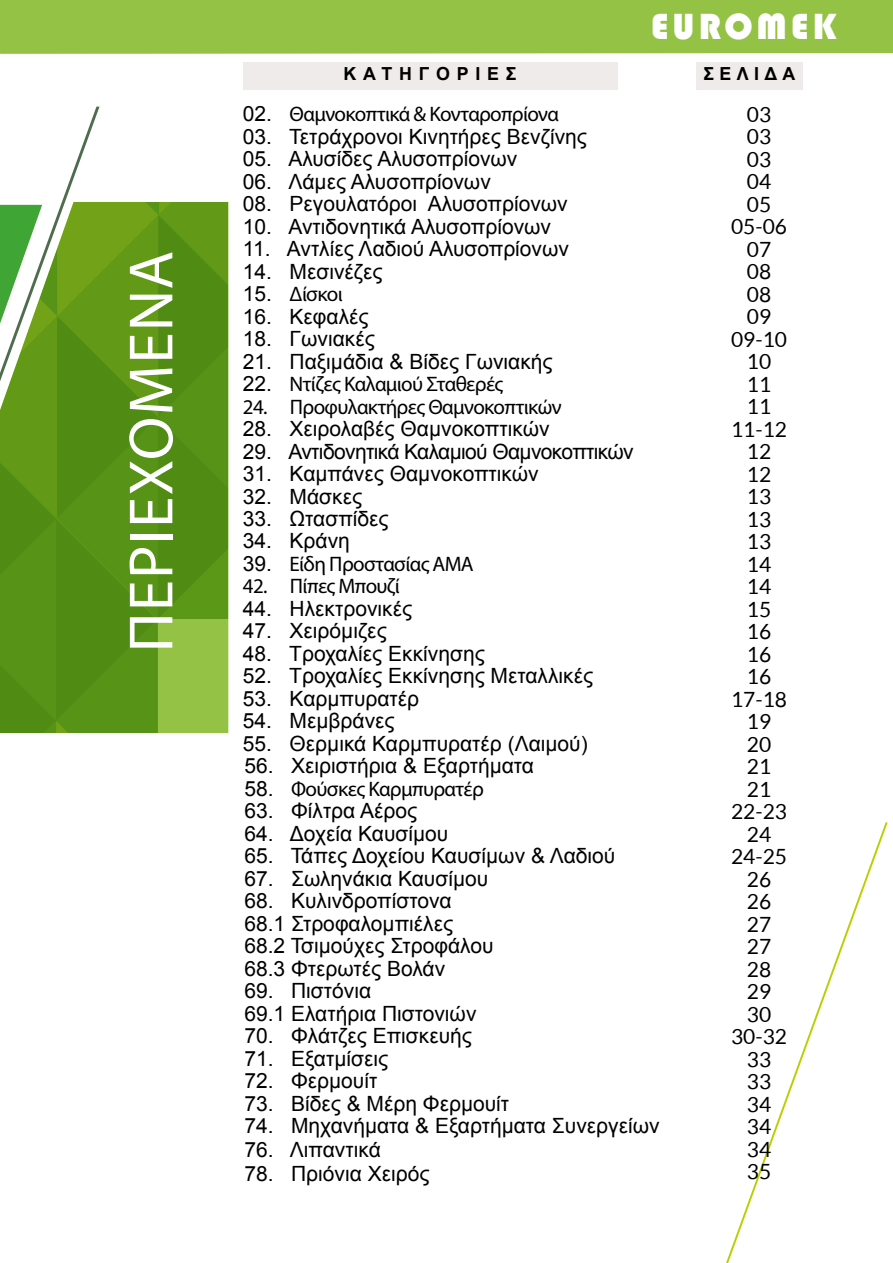
<style>
.page{position:relative;width:893px;height:1263px;background:#fff}
.page>*{position:absolute;margin:0;border:0;box-sizing:border-box;transform-origin:0 0}
.t1{font:63px "Myriad Pro";letter-spacing:.02em;color:#fff}
.t2{font:37.5px "Bauhaus 93";letter-spacing:.1em;color:#fff}
.t3{font:21px/22.5px "Arial";color:#000}
.t4{font:21px "Myriad Pro";letter-spacing:-.03em;color:#000}
.t5{font:21px/22.5px "Lato";color:#000;text-align:center}
.t6{font:21px "Arial";letter-spacing:-.03em;color:#000}
.t7{font:700 18px "Arial";letter-spacing:.38em;color:#000}
.s1{font-family:"Arial"}
</style>
<div class="page">
<div style="left:0;top:0;width:892px;height:54px;background:#94c245"></div>
<svg style="left:726px;top:822px;width:162px;height:441px"></svg>
<svg style="left:0;top:107px;width:228px;height:626px"></svg>
<div style="left:243px;top:62px;width:375px;height:27px;background:#f0ebeb"></div>
<div style="left:696px;top:62px;width:106px;height:27px;background:#f0ebeb"></div>
<svg style="left:892px;top:0;width:1px;height:54px"></svg>
<h1 class="t1" style="left:112px;top:652px;width:403px;rotate:-90deg">ΠΕΡΙΕΧΟΜΕΝΑ</h1>
<h2 class="t2" style="left:652px;top:5px;width:188px">EUROMEK</h2>
<p class="t7" style="left:344px;top:62px;width:174px">ΚΑΤΗΓΟΡΙΕΣ</p>
<p class="t7" style="left:703px;top:62px;width:93px">ΣΕΛΙΔΑ</p>
<p class="t4" style="left:243px;top:101px;width:318px"><span class="s1">02.</span> Θαμνοκοπτικά &amp; Κονταροπρίονα</p>
<p class="t3" style="left:243px;top:125px;width:346px">03. Τετράχρονοι Κινητήρες Βενζίνης</p>
<p class="t3" style="left:243px;top:148px;width:276px">05. Αλυσίδες Αλυσοπρίονων</p>
<p class="t3" style="left:243px;top:170px;width:249px">06. Λάμες Αλυσοπρίονων</p>
<p class="t3" style="left:243px;top:193px;width:326px">08. Ρεγουλατόροι Αλυσοπρίονων</p>
<p class="t3" style="left:243px;top:215px;width:310px">10. Αντιδονητικά Αλυσοπρίονων</p>
<p class="t3" style="left:243px;top:238px;width:328px">11. Αντλίες Λαδιού Αλυσοπρίονων</p>
<p class="t3" style="left:243px;top:260px;width:141px">14. Μεσινέζες</p>
<p class="t4" style="left:243px;top:281px;width:101px"><span class="s1">15.</span> Δίσκοι</p>
<p class="t3" style="left:243px;top:305px;width:127px">16. Κεφαλές</p>
<p class="t3" style="left:243px;top:328px;width:133px">18. Γωνιακές</p>
<p class="t3" style="left:243px;top:350px;width:311px">21. Παξιμάδια &amp; Βίδες Γωνιακής</p>
<p class="t4" style="left:243px;top:371px;width:262px"><span class="s1">22.</span> Ντίζες Καλαμιού Σταθερές</p>
<p class="t4" style="left:243px;top:393px;width:320px">24. Προφυλακτήρες Θαμνοκοπτικών</p>
<p class="t3" style="left:243px;top:418px;width:308px">28. Χειρολαβές Θαμνοκοπτικών</p>
<p class="t6" style="left:243px;top:437px;width:392px">29. Αντιδονητικά Καλαμιού Θαμνοκοπτικών</p>
<p class="t3" style="left:243px;top:463px;width:297px">31. Καμπάνες Θαμνοκοπτικών</p>
<p class="t3" style="left:243px;top:485px;width:121px">32. Μάσκες</p>
<p class="t3" style="left:243px;top:508px;width:147px">33. Ωτασπίδες</p>
<p class="t3" style="left:243px;top:530px;width:108px">34. Κράνη</p>
<p class="t4" style="left:243px;top:551px;width:232px"><span class="s1">39.</span> Είδη Προστασίας AMA</p>
<p class="t4" style="left:243px;top:573px;width:158px">42. Πίπες Μπουζί</p>
<p class="t3" style="left:243px;top:598px;width:171px">44. Ηλεκτρονικές</p>
<p class="t3" style="left:243px;top:620px;width:145px">47. Χειρόμιζες</p>
<p class="t3" style="left:243px;top:642px;width:243px">48. Τροχαλίες Εκκίνησης</p>
<p class="t3" style="left:243px;top:665px;width:352px">52. Τροχαλίες Εκκίνησης Μεταλλικές</p>
<p class="t3" style="left:243px;top:687px;width:178px">53. Καρμπυρατέρ</p>
<p class="t3" style="left:243px;top:710px;width:153px">54. Μεμβράνες</p>
<p class="t3" style="left:243px;top:732px;width:346px">55. Θερμικά Καρμπυρατέρ (Λαιμού)</p>
<p class="t3" style="left:244px;top:755px;width:291px">56. Χειριστήρια &amp; Εξαρτήματα</p>
<p class="t4" style="left:244px;top:776px;width:241px"><span class="s1">58.</span> Φούσκες Καρμπυρατέρ</p>
<p class="t3" style="left:244px;top:800px;width:174px">63. Φίλτρα Αέρος</p>
<p class="t3" style="left:244px;top:822px;width:205px">64. Δοχεία Καυσίμου</p>
<p class="t3" style="left:244px;top:845px;width:373px">65. Τάπες Δοχείου Καυσίμων &amp; Λαδιού</p>
<p class="t3" style="left:244px;top:867px;width:245px">67. Σωληνάκια Καυσίμου</p>
<p class="t3" style="left:244px;top:890px;width:251px">68. Κυλινδροπίστονα<br>68.1 Στροφαλομπιέλες<br>68.2 Τσιμούχες Στροφάλου<br>68.3 Φτερωτές Βολάν</p>
<p class="t3" style="left:244px;top:980px;width:234px">69. Πιστόνια<br>69.1 Ελατήρια Πιστονιών</p>
<p class="t3" style="left:244px;top:1025px;width:229px">70. Φλάτζες Επισκευής</p>
<p class="t3" style="left:244px;top:1047px;width:145px">71. Εξατμίσεις</p>
<p class="t3" style="left:244px;top:1070px;width:134px">72. Φερμουίτ</p>
<p class="t3" style="left:244px;top:1092px;width:266px">73. Βίδες &amp; Μέρη Φερμουίτ</p>
<p class="t3" style="left:244px;top:1115px;width:417px">74. Μηχανήματα &amp; Εξαρτήματα Συνεργείων</p>
<p class="t3" style="left:244px;top:1139px;width:138px">76. Λιπαντικά</p>
<p class="t3" style="left:244px;top:1163px;width:187px">78. Πριόνια Χειρός</p>
<p class="t5" style="left:731px;top:103px;width:58px">03<br>03<br>03<br>04<br>05<br>05-06<br>07<br>08<br>08<br>09<br>09-10<br>10<br>11<br>11<br>11-12<br>12<br>12<br>13<br>13<br>13<br>14<br>14<br>15<br>16<br>16<br>16<br>17-18<br>19<br>20<br>21<br>21<br>22-23<br>24<br>24-25<br>26<br>26<br>27<br>27<br>28<br>29<br>30<br>30-32<br>33<br>33<br>34<br>34<br>34<br>35</p>
</div>
